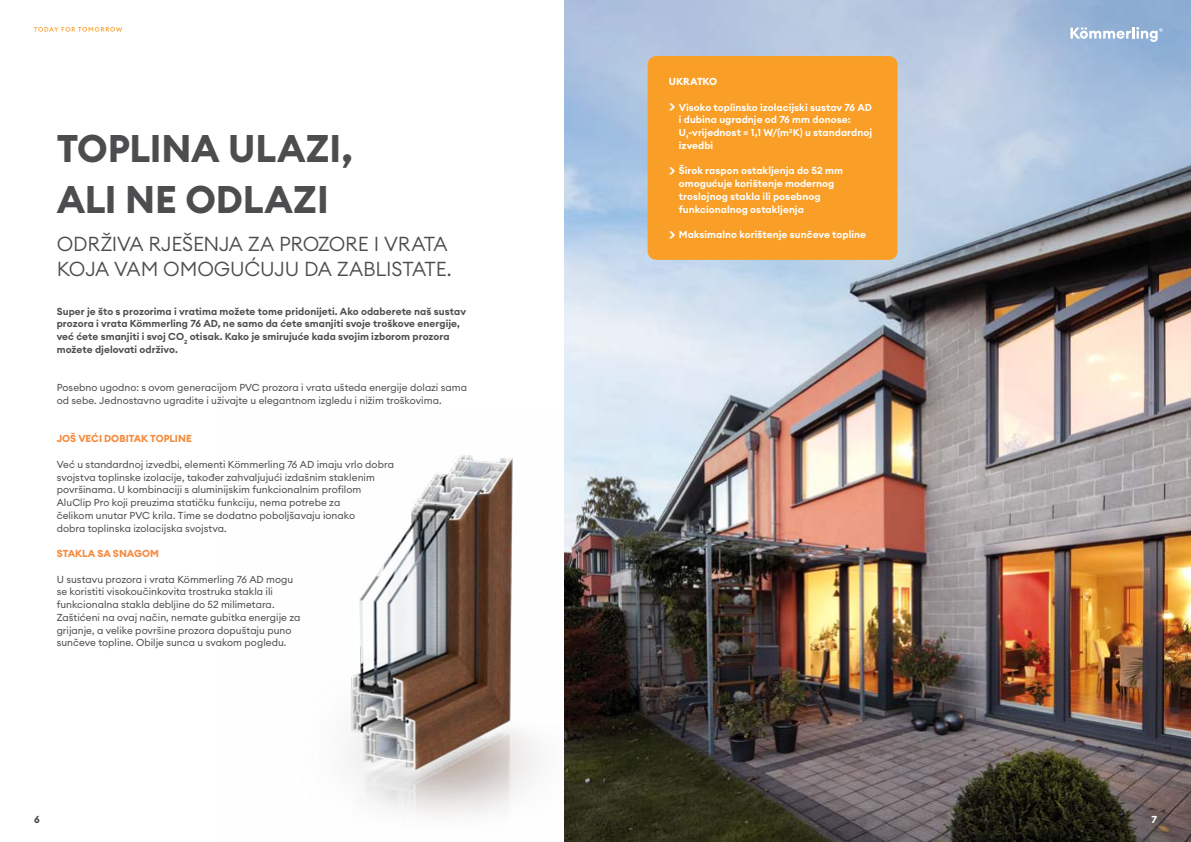
<style>
.page{position:relative;width:1191px;height:842px;background:#fff}
.page>*{position:absolute;margin:0;border:0;box-sizing:border-box;transform-origin:0 0}
.t1{font:700 38px/51px "Euclid Circular A";letter-spacing:-.005em;color:#4d4d4f}
.t2{font:300 20px/25.5px "Euclid Circular A";letter-spacing:-.01em;color:#4d4d4f}
.t3{font:10px/12.8px "Euclid Circular A";color:#4d4d4f}
.t4{font:600 10px/12.8px "Euclid Circular A";letter-spacing:.005em;color:#fff}
.t5{font:600 10px/12.8px "Euclid Circular A";letter-spacing:.005em;color:#4d4d4f}
.t6{font:700 10px "Euclid Circular A";letter-spacing:-.005em;color:#f68b3d}
.t7{font:700 10px "Euclid Circular A";letter-spacing:-.005em;color:#fff}
.t8{font:700 10px "Euclid Circular A";color:#4d4d4f}
.s1{font-size:14px}
</style>
<div class="page">
<img style="left:564px;top:0;width:627px;height:842px">
<img style="left:349px;top:407px;width:301px;height:435px">
<div style="left:647px;top:56px;width:250px;height:204px;background:#f99f27;border-radius:9px"></div>
<svg style="left:34px;top:27px;width:88px;height:5px"></svg>
<svg style="left:1070px;top:27px;width:92px;height:15px"></svg>
<h1 class="t1" style="left:57px;top:123px;width:297px">TOPLINA ULAZI,<br>ALI NE ODLAZI</h1>
<h2 class="t2" style="left:57px;top:231px;width:396px">ODRŽIVA RJEŠENJA ZA PROZORE I VRATA<br>KOJA VAM OMOGUĆUJU DA ZABLISTATE.</h2>
<p class="t5" style="left:57px;top:305px;width:411px">Super je što s prozorima i vratima možete tome pridonijeti. Ako odaberete naš sustav prozora i vrata Kömmerling 76 AD, ne samo da ćete smanjiti svoje troškove energije, već ćete smanjiti i svoj CO<sub>2</sub> otisak. Kako je smirujuće kada svojim izborom prozora možete djelovati održivo.</p>
<p class="t3" style="left:57px;top:381px;width:412px">Posebno ugodno: s ovom generacijom PVC prozora i vrata ušteda energije dolazi sama od sebe. Jednostavno ugradite i uživajte u elegantnom izgledu i nižim troškovima.</p>
<p class="t6" style="left:57px;top:432px;width:136px">JOŠ VEĆI DOBITAK TOPLINE</p>
<p class="t3" style="left:57px;top:458px;width:339px">Već u standardnoj izvedbi, elementi Kömmerling 76 AD imaju vrlo dobra svojstva toplinske izolacije, također zahvaljujući izdašnim staklenim površinama. U kombinaciji s aluminijskim funkcionalnim profilom AluClip Pro koji preuzima statičku funkciju, nema potrebe za<br>čelikom unutar PVC krila. Time se dodatno poboljšavaju ionako<br>dobra toplinska izolacijska svojstva.</p>
<p class="t6" style="left:57px;top:547px;width:104px">STAKLA SA SNAGOM</p>
<p class="t3" style="left:57px;top:572px;width:245px">U sustavu prozora i vrata Kömmerling 76 AD mogu se koristiti visokoučinkovita trostruka stakla ili funkcionalna stakla debljine do 52 milimetara.<br>Zaštićeni na ovaj način, nemate gubitka energije za grijanje, a velike površine prozora dopuštaju puno sunčeve topline. Obilje sunca u svakom pogledu.</p>
<p class="t7" style="left:669px;top:75px;width:50px">UKRATKO</p>
<p class="t4" style="left:679px;top:101px;width:195px;text-indent:-10px"><span class="s1">&gt;</span> Visoko toplinsko izolacijski sustav 76 AD i dubina ugradnje od 76 mm donose:<br>U<sub>f</sub>-vrijednost = 1,1 W/(m<sup>2</sup>K) u standardnoj izvedbi</p>
<p class="t4" style="left:679px;top:164px;width:166px;text-indent:-10px"><span class="s1">&gt;</span> Širok raspon ostakljenja do 52 mm omogućuje korištenje modernog troslojnog stakla ili posebnog funkcionalnog ostakljenja</p>
<p class="t4" style="left:669px;top:228px;width:199px"><span class="s1">&gt;</span> Maksimalno korištenje sunčeve topline</p>
<p class="t8" style="left:34px;top:813px;width:7px">6</p>
<p class="t7" style="left:1151px;top:813px;width:7px">7</p>
</div>
